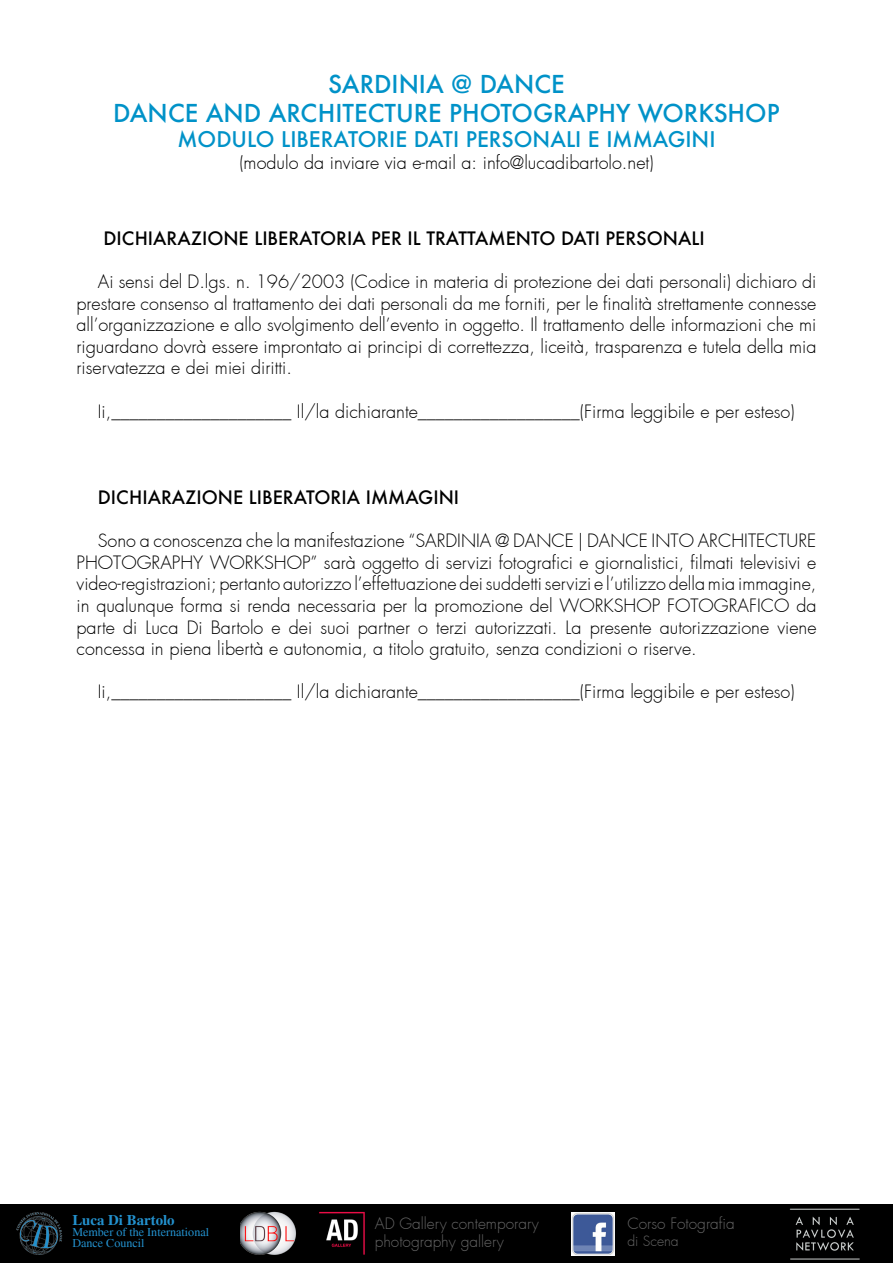
<style>
.page{position:relative;width:893px;height:1263px;background:#fff}
.page>*{position:absolute;margin:0;border:0;box-sizing:border-box;transform-origin:0 0}
.t1{font:500 24px/28.8px "Futura";color:#0092c8;text-align:center}
.t2{font:500 21px "Futura";color:#0092c8}
.t3{font:300 18px/21.6px "Futura";color:#000;text-align:justify}
.t4{font:500 18px "Futura";color:#000}
.t5{font:300 15.45px/18.5px "Futura";color:#646464}
.t6{font:700 14.85px "Times";color:#2391ce}
.t7{font:300 13.95px "Futura";color:#646464}
.t8{font:12.15px/10.9px "Times";color:#2391ce}
</style>
<div class="page">
<div style="left:0;top:1204px;width:893px;height:59px;background:#000"></div>
<img style="left:319px;top:1211px;width:46px;height:44px">
<img style="left:572px;top:1213px;width:42px;height:42px">
<img style="left:240px;top:1211px;width:56px;height:44px">
<img style="left:16px;top:1212px;width:47px;height:43px">
<img style="left:789px;top:1208px;width:71px;height:52px">
<h1 class="t1" style="left:113px;top:70px;width:668px">SARDINIA @ DANCE<br>DANCE AND ARCHITECTURE PHOTOGRAPHY WORKSHOP</h1>
<p class="t2" style="left:177px;top:125px;width:540px">MODULO LIBERATORIE DATI PERSONALI E IMMAGINI</p>
<p class="t3" style="left:239px;top:152px;width:416px">(modulo da inviare via e-mail a: info@lucadibartolo.net)</p>
<p class="t4" style="left:103px;top:226px;width:603px">DICHIARAZIONE LIBERATORIA PER IL TRATTAMENTO DATI PERSONALI</p>
<p class="t3" style="left:77px;top:271px;width:741px;text-indent:21px">Ai sensi del D.lgs. n. 196/2003 (Codice in materia di protezione dei dati personali) dichiaro di prestare consenso al trattamento dei dati personali da me forniti, per le finalità strettamente connesse all’organizzazione e allo svolgimento dell’evento in oggetto. Il trattamento delle informazioni che mi riguardano dovrà essere improntato ai principi di correttezza, liceità, trasparenza e tutela della mia riservatezza e dei miei diritti.</p>
<p class="t3" style="left:98px;top:401px;width:698px">Ii,____________________ Il/la dichiarante__________________(Firma leggibile e per esteso)</p>
<p class="t4" style="left:98px;top:485px;width:363px">DICHIARAZIONE LIBERATORIA IMMAGINI</p>
<p class="t3" style="left:77px;top:530px;width:741px;text-indent:21px">Sono a conoscenza che la manifestazione “SARDINIA @ DANCE | DANCE INTO ARCHITECTURE PHOTOGRAPHY WORKSHOP” sarà oggetto di servizi fotografici e giornalistici, filmati televisivi e video-registrazioni; pertanto autorizzo l’effettuazione dei suddetti servizi e l’utilizzo della mia immagine, in qualunque forma si renda necessaria per la promozione del WORKSHOP FOTOGRAFICO da parte di Luca Di Bartolo e dei suoi partner o terzi autorizzati. La presente autorizzazione viene concessa in piena libertà e autonomia, a titolo gratuito, senza condizioni o riserve.</p>
<p class="t3" style="left:98px;top:682px;width:698px">Ii,____________________ Il/la dichiarante__________________(Firma leggibile e per esteso)</p>
<p class="t6" style="left:72px;top:1211px;width:104px">Luca Di Bartolo</p>
<p class="t8" style="left:72px;top:1227px;width:138px">Member of the International<br>Dance Council</p>
<p class="t5" style="left:375px;top:1214px;width:166px">AD Gallery contemporary photography gallery</p>
<p class="t5" style="left:627px;top:1215px;width:109px">Corso Fotografia</p>
<p class="t7" style="left:627px;top:1232px;width:53px">di Scena</p>
</div>
